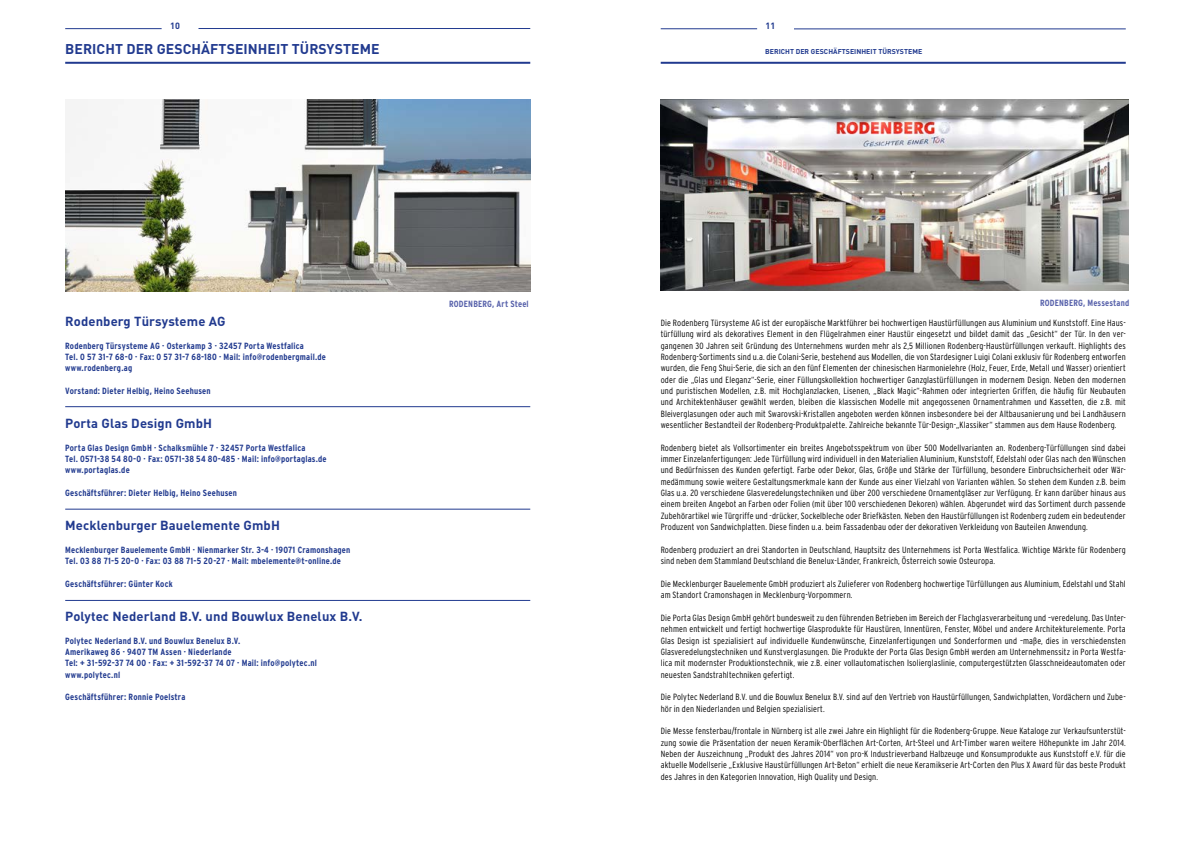
<style>
.page{position:relative;width:1191px;height:842px;background:#fff}
.page>*{position:absolute;margin:0;border:0;box-sizing:border-box;transform-origin:0 0}
.t1{font:700 14px "DIN";letter-spacing:.005em;color:#213a8f}
.t2{font:700 13px "DIN";letter-spacing:.01em;color:#213a8f}
.t3{font:300 condensed 9px/11.3px "Interstate";letter-spacing:.015em;color:#000;text-align:justify}
.t4{font:700 condensed 9px/11.3px "Interstate";letter-spacing:.02em;color:#213a8f}
.t5{font:700 condensed 9px "Interstate";letter-spacing:.015em;color:#5761aa}
.t6{font:700 9px "DIN";color:#213a8f}
.t7{font:700 7px "DIN";letter-spacing:.005em;color:#213a8f}
</style>
<div class="page">
<hr style="left:65px;top:406px;width:465px;height:1px;background:#213a8f">
<hr style="left:65px;top:509px;width:465px;height:1px;background:#213a8f">
<hr style="left:65px;top:600px;width:465px;height:1px;background:#213a8f">
<hr style="left:65px;top:28px;width:97px;height:1px;background:#213a8f">
<hr style="left:198px;top:28px;width:332px;height:1px;background:#213a8f">
<hr style="left:65px;top:62px;width:465px;height:2px;background:#213a8f">
<hr style="left:660px;top:29px;width:97px;height:1px;background:#213a8f">
<hr style="left:794px;top:29px;width:331px;height:1px;background:#213a8f">
<hr style="left:660px;top:62px;width:465px;height:2px;background:#213a8f">
<img style="left:660px;top:99px;width:468px;height:192px">
<img style="left:65px;top:100px;width:465px;height:191px">
<p class="t6" style="left:170px;top:19px;width:11px">10</p>
<p class="t6" style="left:765px;top:20px;width:11px">11</p>
<h1 class="t1" style="left:65px;top:40px;width:316px">BERICHT DER GESCHÄFTSEINHEIT TÜRSYSTEME</h1>
<p class="t7" style="left:765px;top:47px;width:159px">BERICHT DER GESCHÄFTSEINHEIT TÜRSYSTEME</p>
<h2 class="t2" style="left:65px;top:313px;width:162px">Rodenberg Türsysteme AG</h2>
<p class="t4" style="left:65px;top:340px;width:262px">Rodenberg Türsysteme AG · Osterkamp 3 · 32457 Porta Westfalica<br>Tel. 0 57 31-7 68-0 · Fax: 0 57 31-7 68-180 · Mail: info@rodenbergmail.de www.rodenberg.ag</p>
<p class="t4" style="left:65px;top:385px;width:147px">Vorstand: Dieter Helbig, Heino Seehusen</p>
<h2 class="t2" style="left:65px;top:415px;width:148px">Porta Glas Design GmbH</h2>
<p class="t4" style="left:65px;top:442px;width:263px">Porta Glas Design GmbH · Schalksmühle 7 · 32457 Porta Westfalica<br>Tel. 0571-38 54 80-0 · Fax: 0571-38 54 80-485 · Mail: info@portaglas.de www.portaglas.de</p>
<p class="t4" style="left:65px;top:487px;width:173px">Geschäftsführer: Dieter Helbig, Heino Seehusen</p>
<h2 class="t2" style="left:65px;top:517px;width:216px">Mecklenburger Bauelemente GmbH</h2>
<p class="t4" style="left:65px;top:544px;width:287px">Mecklenburger Bauelemente GmbH · Nienmarker Str. 3-4 · 19071 Cramonshagen<br>Tel. 03 88 71-5 20-0 · Fax: 03 88 71-5 20-27 · Mail: mbelemente@t-online.de</p>
<p class="t4" style="left:65px;top:578px;width:109px">Geschäftsführer: Günter Kock</p>
<h2 class="t2" style="left:65px;top:608px;width:299px">Polytec Nederland B.V. und Bouwlux Benelux B.V.</h2>
<p class="t4" style="left:65px;top:635px;width:253px">Polytec Nederland B.V. und Bouwlux Benelux B.V.<br>Amerikaweg 86 · 9407 TM Assen · Niederlande<br>Tel: + 31-592-37 74 00 · Fax: + 31-592-37 74 07 · Mail: info@polytec.nl www.polytec.nl</p>
<p class="t4" style="left:65px;top:691px;width:122px">Geschäftsführer: Ronnie Poelstra</p>
<p class="t5" style="left:449px;top:299px;width:81px">RODENBERG, Art Steel</p>
<p class="t5" style="left:1040px;top:298px;width:91px">RODENBERG, Messestand</p>
<p class="t3" style="left:660px;top:317px;width:466px">Die Rodenberg Türsysteme AG ist der europäische Marktführer bei hochwertigen Haustürfüllungen aus Aluminium und Kunststoff. Eine Haus&shy;türfüllung wird als dekoratives Element in den Flügelrahmen einer Haustür eingesetzt und bildet damit das „Gesicht“ der Tür. In den ver&shy;gangenen 30 Jahren seit Gründung des Unternehmens wurden mehr als 2,5 Millionen Rodenberg-Haustürfüllungen verkauft. Highlights des Rodenberg-Sortiments sind u.a. die Colani-Serie, bestehend aus Modellen, die von Stardesigner Luigi Colani exklusiv für Rodenberg entworfen wurden, die Feng Shui-Serie, die sich an den fünf Elementen der chinesischen Harmonielehre (Holz, Feuer, Erde, Metall und Wasser) orientiert oder die „Glas und Eleganz“-Serie, einer Füllungskollektion hochwertiger Ganzglastürfüllungen in modernem Design. Neben den modernen und puristischen Modellen, z.B. mit Hochglanzlacken, Lisenen, „Black Magic“-Rahmen oder integrierten Griffen, die häufig für Neubauten und Architektenhäuser gewählt werden, bleiben die klassischen Modelle mit angegossenen Ornamentrahmen und Kassetten, die z.B. mit Bleiverglasungen oder auch mit Swarovski-Kristallen angeboten werden können insbesondere bei der Altbausanierung und bei Landhäusern wesentlicher Bestandteil der Rodenberg-Produktpalette. Zahlreiche bekannte Tür-Design-„Klassiker“ stammen aus dem Hause Rodenberg.</p>
<p class="t3" style="left:660px;top:442px;width:466px">Rodenberg bietet als Vollsortimenter ein breites Angebotsspektrum von über 500 Modellvarianten an. Rodenberg-Türfüllungen sind dabei immer Einzelanfertigungen: Jede Türfüllung wird individuell in den Materialien Aluminium, Kunststoff, Edelstahl oder Glas nach den Wünschen und Bedürfnissen des Kunden gefertigt. Farbe oder Dekor, Glas, Größe und Stärke der Türfüllung, besondere Einbruchsicherheit oder Wär&shy;medämmung sowie weitere Gestaltungsmerkmale kann der Kunde aus einer Vielzahl von Varianten wählen. So stehen dem Kunden z.B. beim Glas u.a. 20 verschiedene Glasveredelungstechniken und über 200 verschiedene Ornamentgläser zur Verfügung. Er kann darüber hinaus aus einem breiten Angebot an Farben oder Folien (mit über 100 verschiedenen Dekoren) wählen. Abgerundet wird das Sortiment durch passende Zubehörartikel wie Türgriffe und -drücker, Sockelbleche oder Briefkästen. Neben den Haustürfüllungen ist Rodenberg zudem ein bedeutender Produzent von Sandwichplatten. Diese finden u.a. beim Fassadenbau oder der dekorativen Verkleidung von Bauteilen Anwendung.</p>
<p class="t3" style="left:660px;top:544px;width:466px">Rodenberg produziert an drei Standorten in Deutschland, Hauptsitz des Unternehmens ist Porta Westfalica. Wichtige Märkte für Rodenberg sind neben dem Stammland Deutschland die Benelux-Länder, Frankreich, Österreich sowie Osteuropa.</p>
<p class="t3" style="left:660px;top:578px;width:466px">Die Mecklenburger Bauelemente GmbH produziert als Zulieferer von Rodenberg hochwertige Türfüllungen aus Aluminium, Edelstahl und Stahl am Standort Cramonshagen in Mecklenburg-Vorpommern.</p>
<p class="t3" style="left:660px;top:612px;width:466px">Die Porta Glas Design GmbH gehört bundesweit zu den führenden Betrieben im Bereich der Flachglasverarbeitung und –veredelung. Das Unter&shy;nehmen entwickelt und fertigt hochwertige Glasprodukte für Haustüren, Innentüren, Fenster, Möbel und andere Architekturelemente. Porta Glas Design ist spezialisiert auf individuelle Kundenwünsche, Einzelanfertigungen und Sonderformen und –maße, dies in verschiedensten Glasveredelungstechniken und Kunstverglasungen. Die Produkte der Porta Glas Design GmbH werden am Unternehmenssitz in Porta Westfa&shy;lica mit modernster Produktionstechnik, wie z.B. einer vollautomatischen Isolierglaslinie, computergestützten Glasschneideautomaten oder neuesten Sandstrahltechniken gefertigt.</p>
<p class="t3" style="left:660px;top:691px;width:466px">Die Polytec Nederland B.V. und die Bouwlux Benelux B.V. sind auf den Vertrieb von Haustürfüllungen, Sandwichplatten, Vordächern und Zube&shy;hör in den Niederlanden und Belgien spezialisiert.</p>
<p class="t3" style="left:660px;top:725px;width:466px">Die Messe fensterbau/frontale in Nürnberg ist alle zwei Jahre ein Highlight für die Rodenberg-Gruppe. Neue Kataloge zur Verkaufsunterstüt&shy;zung sowie die Präsentation der neuen Keramik-Oberflächen Art-Corten, Art-Steel und Art-Timber waren weitere Höhepunkte im Jahr 2014.<br>Neben der Auszeichnung „Produkt des Jahres 2014“ von pro-K Industrieverband Halbzeuge und Konsumprodukte aus Kunststoff e.V. für die aktuelle Modellserie „Exklusive Haustürfüllungen Art-Beton“ erhielt die neue Keramikserie Art-Corten den Plus X Award für das beste Produkt des Jahres in den Kategorien Innovation, High Quality und Design.</p>
</div>
